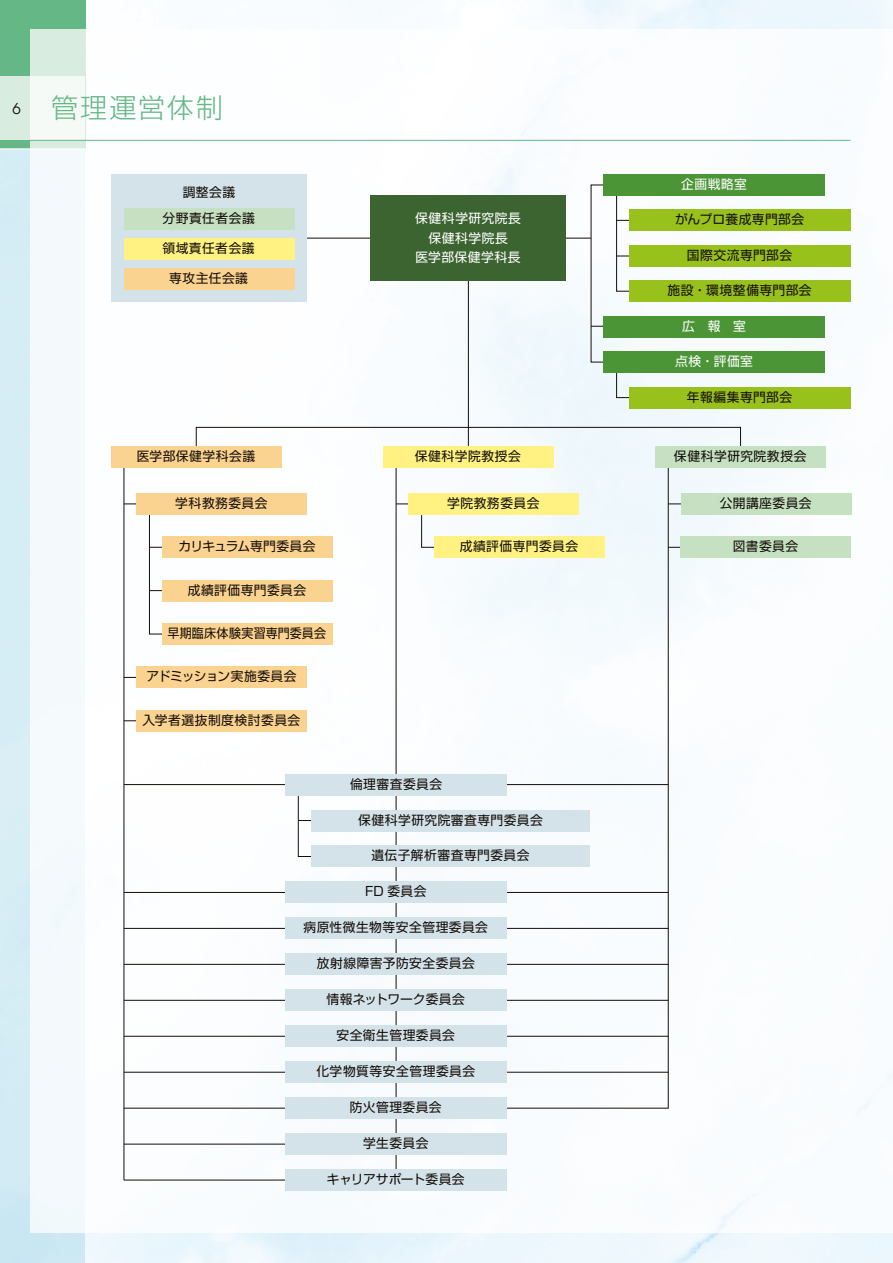
<style>
.page{position:relative;width:893px;height:1263px;background:#fff}
.page>*{position:absolute;margin:0;border:0;box-sizing:border-box;transform-origin:0 0}
.t1{font:300 27px "Shin Go Pr 6";letter-spacing:.07em;color:#65b886}
.t2{font:12.75px "Shin Go Pr 6";letter-spacing:.035em;color:#140e08}
.t3{font:12.75px/19.5px "Shin Go Pr 6";letter-spacing:.045em;color:#fff;text-align:center}
.t4{font:12.75px "Shin Go Pr 6";letter-spacing:-.02em;color:#140e08}
.t5{font:12.75px "Shin Go Pr 6";letter-spacing:.035em;color:#140e08;scale:.94 1}
.t6{font:12.75px "Shin Go Pr 6";letter-spacing:.005em;color:#140e08}
.t7{font:12.75px "Shin Go Pr 6";letter-spacing:-.015em;color:#140e08}
.s1{font-family:"Avant Garde";font-weight:400;font-size:15px;color:#140e08}
</style>
<div class="page">
<img style="left:85px;top:0;width:808px;height:1263px">
<div style="left:0;top:0;width:85px;height:1263px;background:#d5edf5"></div>
<div style="left:0;top:0;width:85px;height:149px;background:#65b886"></div>
<div style="left:0;top:77px;width:85px;height:63px;background:#d8ede0"></div>
<hr style="left:0;top:148px;width:85px;height:2px;background:#fff">
<div style="left:30px;top:30px;width:863px;height:1203px;background:#fff"></div>
<hr style="left:124px;top:462px;width:1px;height:718px;background:#140e08">
<hr style="left:124px;top:1144px;width:296px;height:1px;background:#140e08">
<hr style="left:124px;top:1180px;width:296px;height:1px;background:#140e08">
<hr style="left:396px;top:458px;width:1px;height:722px;background:#140e08">
<hr style="left:668px;top:504px;width:115px;height:1px;background:#140e08">
<hr style="left:668px;top:547px;width:114px;height:1px;background:#140e08">
<svg style="left:124px;top:459px;width:545px;height:649px"></svg>
<hr style="left:307px;top:238px;width:284px;height:1px;background:#140e08">
<svg style="left:591px;top:185px;width:181px;height:213px"></svg>
<hr style="left:468px;top:264px;width:1px;height:195px;background:#140e08">
<div style="left:196px;top:427px;width:545px;height:32px;border:1px solid #140e08"></div>
<div style="left:111px;top:174px;width:196px;height:128px;background:#d4e2ea"></div>
<div style="left:286px;top:954px;width:221px;height:21px;background:#d4e2ea"></div>
<div style="left:286px;top:882px;width:221px;height:21px;background:#d4e2ea"></div>
<div style="left:286px;top:990px;width:221px;height:21px;background:#d4e2ea"></div>
<div style="left:286px;top:1025px;width:221px;height:22px;background:#d4e2ea"></div>
<div style="left:286px;top:918px;width:221px;height:21px;background:#d4e2ea"></div>
<div style="left:286px;top:1061px;width:221px;height:22px;background:#d4e2ea"></div>
<div style="left:286px;top:774px;width:221px;height:21px;background:#d4e2ea"></div>
<div style="left:311px;top:810px;width:279px;height:21px;background:#d4e2ea"></div>
<div style="left:311px;top:846px;width:279px;height:21px;background:#d4e2ea"></div>
<div style="left:604px;top:174px;width:221px;height:22px;background:#4b9537"></div>
<div style="left:629px;top:245px;width:221px;height:21px;background:#99c11b"></div>
<div style="left:629px;top:210px;width:221px;height:21px;background:#99c11b"></div>
<div style="left:629px;top:281px;width:221px;height:21px;background:#99c11b"></div>
<div style="left:604px;top:316px;width:221px;height:21px;background:#4b9537"></div>
<div style="left:604px;top:351px;width:221px;height:22px;background:#4b9537"></div>
<div style="left:629px;top:387px;width:221px;height:21px;background:#99c11b"></div>
<div style="left:137px;top:667px;width:170px;height:21px;background:#fbd391"></div>
<div style="left:137px;top:710px;width:170px;height:21px;background:#fbd391"></div>
<div style="left:111px;top:446px;width:170px;height:22px;background:#fbd391"></div>
<div style="left:137px;top:493px;width:170px;height:21px;background:#fbd391"></div>
<div style="left:162px;top:537px;width:170px;height:21px;background:#fbd391"></div>
<div style="left:162px;top:580px;width:170px;height:21px;background:#fbd391"></div>
<div style="left:162px;top:623px;width:170px;height:22px;background:#fbd391"></div>
<div style="left:124px;top:268px;width:170px;height:21px;background:#fbd391"></div>
<div style="left:124px;top:238px;width:170px;height:21px;background:#fff282"></div>
<div style="left:124px;top:208px;width:170px;height:22px;background:#c5e1c2"></div>
<div style="left:371px;top:196px;width:195px;height:85px;background:#3c6431"></div>
<div style="left:383px;top:446px;width:170px;height:22px;background:#fff282"></div>
<div style="left:409px;top:493px;width:170px;height:21px;background:#fff282"></div>
<div style="left:434px;top:537px;width:170px;height:21px;background:#fff282"></div>
<div style="left:655px;top:446px;width:171px;height:22px;background:#c5e1c2"></div>
<div style="left:681px;top:493px;width:170px;height:21px;background:#c5e1c2"></div>
<div style="left:681px;top:537px;width:170px;height:21px;background:#c5e1c2"></div>
<div style="left:286px;top:1097px;width:221px;height:22px;background:#d4e2ea"></div>
<div style="left:286px;top:1133px;width:221px;height:22px;background:#d4e2ea"></div>
<div style="left:286px;top:1169px;width:221px;height:22px;background:#d4e2ea"></div>
<hr style="left:30px;top:140px;width:820px;height:1px;background:#65b886">
<h1 class="t1" style="left:12px;top:86px;width:212px"><span class="s1">6</span> 管理運営体制</h1>
<p class="t2" style="left:183px;top:182px;width:54px">調整会議</p>
<p class="t2" style="left:162px;top:208px;width:94px">分野責任者会議</p>
<p class="t3" style="left:415px;top:208px;width:107px">保健科学研究院長保健科学院長<br>医学部保健学科長</p>
<p class="t2" style="left:163px;top:237px;width:94px">領域責任者会議</p>
<p class="t2" style="left:169px;top:267px;width:80px">専攻主任会議</p>
<p class="t2" style="left:137px;top:446px;width:120px">医学部保健学科会議</p>
<p class="t2" style="left:175px;top:493px;width:94px">学科教務委員会</p>
<p class="t4" style="left:178px;top:536px;width:138px">カリキュラム専門委員会</p>
<p class="t2" style="left:188px;top:579px;width:120px">成績評価専門委員会</p>
<p class="t5" style="left:168px;top:623px;width:170px">早期臨床体験実習専門委員会</p>
<p class="t4" style="left:146px;top:666px;width:152px">アドミッション実施委員会</p>
<p class="t2" style="left:142px;top:709px;width:159px">入学者選抜制度検討委員会</p>
<p class="t2" style="left:415px;top:446px;width:108px">保健科学院教授会</p>
<p class="t2" style="left:447px;top:493px;width:94px">学院教務委員会</p>
<p class="t2" style="left:460px;top:536px;width:120px">成績評価専門委員会</p>
<p class="t2" style="left:350px;top:773px;width:94px">倫理審査委員会</p>
<p class="t2" style="left:358px;top:809px;width:186px">保健科学研究院審査専門委員会</p>
<p class="t2" style="left:371px;top:845px;width:159px">遺伝子解析審査専門委員会</p>
<p class="t2" style="left:365px;top:881px;width:63px">FD 委員会</p>
<p class="t2" style="left:304px;top:917px;width:186px">病原性微生物等安全管理委員会</p>
<p class="t2" style="left:317px;top:953px;width:160px">放射線障害予防安全委員会</p>
<p class="t6" style="left:327px;top:989px;width:140px">情報ネットワーク委員会</p>
<p class="t2" style="left:337px;top:1025px;width:120px">安全衛生管理委員会</p>
<p class="t2" style="left:316px;top:1061px;width:160px">化学物質等安全管理委員会</p>
<p class="t2" style="left:350px;top:1097px;width:93px">防火管理委員会</p>
<p class="t2" style="left:363px;top:1133px;width:67px">学生委員会</p>
<p class="t7" style="left:327px;top:1169px;width:139px">キャリアサポート委員会</p>
<p class="t3" style="left:681px;top:173px;width:67px">企画戦略室</p>
<p class="t2" style="left:675px;top:209px;width:131px">がんプロ養成専門部会</p>
<p class="t2" style="left:687px;top:244px;width:107px">国際交流専門部会</p>
<p class="t2" style="left:667px;top:280px;width:146px">施設・環境整備専門部会</p>
<p class="t3" style="left:682px;top:315px;width:65px">広　報　室</p>
<p class="t3" style="left:675px;top:351px;width:79px">点検・評価室</p>
<p class="t2" style="left:687px;top:386px;width:107px">年報編集専門部会</p>
<p class="t2" style="left:674px;top:446px;width:134px">保健科学研究院教授会</p>
<p class="t2" style="left:720px;top:493px;width:94px">公開講座委員会</p>
<p class="t2" style="left:733px;top:536px;width:67px">図書委員会</p>
</div>
